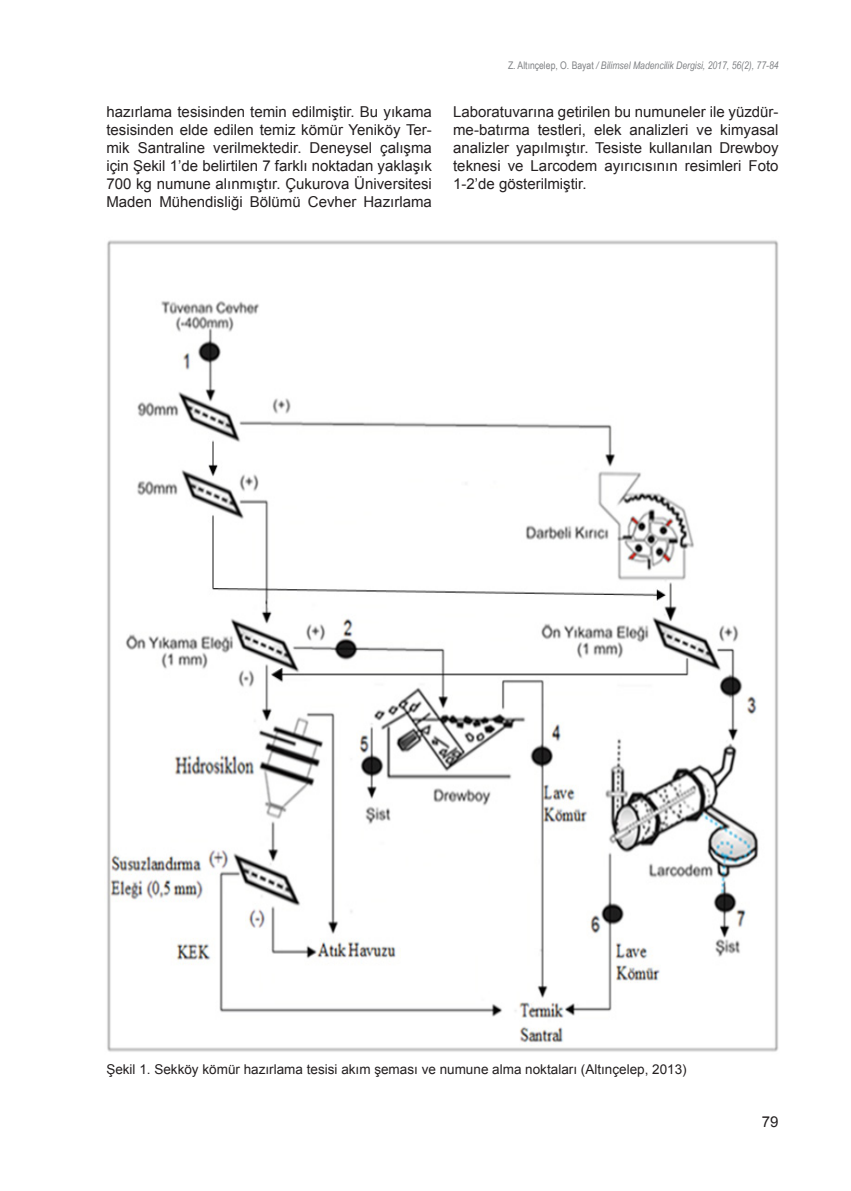
<style>
.page{position:relative;width:851px;height:1191px;background:#fff}
.page>*{position:absolute;margin:0;border:0;box-sizing:border-box;transform-origin:0 0}
.t1{font:15px/18px "Arial";color:#231f20;text-align:justify}
.t2{font:13.5px "Arial";color:#231f20}
.t3{font:italic 10.5px "Arial Narrow";color:#808285}
.s1{font-style:normal}
</style>
<div class="page">
<img style="left:107px;top:240px;width:672px;height:812px">
<p class="t3" style="left:508px;top:58px;width:272px"><span class="s1">Z. Altınçelep, O. Bayat</span> / Bilimsel Madencilik Dergisi, 2017, 56(2), 77-84</p>
<p class="t1" style="left:106px;top:103px;width:327px">hazırlama tesisinden temin edilmiştir. Bu yıkama tesisinden elde edilen temiz kömür Yeniköy Ter&shy;mik Santraline verilmektedir. Deneysel çalışma için Şekil 1’de belirtilen 7 farklı noktadan yaklaşık 700 kg numune alınmıştır. Çukurova Üniversitesi Maden Mühendisliği Bölümü Cevher Hazırlama</p>
<p class="t1" style="left:453px;top:103px;width:327px">Laboratuvarına getirilen bu numuneler ile yüzdür&shy;me-batırma testleri, elek analizleri ve kimyasal analizler yapılmıştır. Tesiste kullanılan Drewboy teknesi ve Larcodem ayırıcısının resimleri Foto 1-2’de gösterilmiştir.</p>
<p class="t2" style="left:106px;top:1060px;width:581px">Şekil 1. Sekköy kömür hazırlama tesisi akım şeması ve numune alma noktaları (Altınçelep, 2013)</p>
<p class="t1" style="left:761px;top:1113px;width:18px">79</p>
</div>
